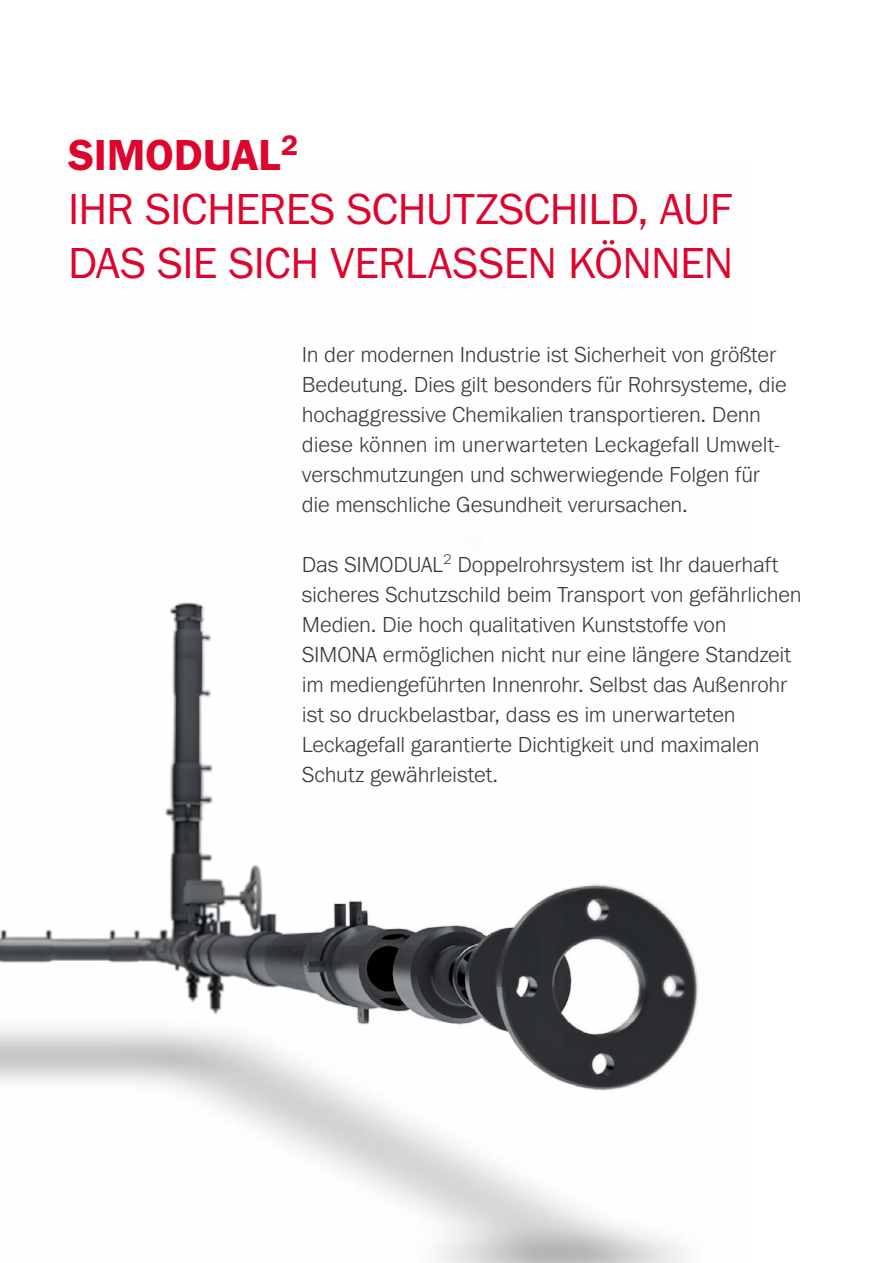
<style>
.page{position:relative;width:893px;height:1263px;background:#fff}
.page>*{position:absolute;margin:0;border:0;box-sizing:border-box;transform-origin:0 0}
.t1{font:45px/54px "Franklin Gothic URW Boo";letter-spacing:-.015em;color:#dd052d}
.t2{font:45px "Franklin Gothic URW Dem";letter-spacing:-.005em;color:#dd052d}
.t3{font:300 22.5px/30px "Franklin Gothic URW";letter-spacing:-.01em;color:#3b3b3a}
</style>
<div class="page">
<img style="left:0;top:602px;width:699px;height:661px">
<h1 class="t2" style="left:68px;top:128px;width:232px">SIMODUAL<sup>2</sup></h1>
<h1 class="t1" style="left:68px;top:182px;width:667px">IHR SICHERES SCHUTZSCHILD, AUF<br>DAS SIE SICH VERLASSEN KÖNNEN</h1>
<p class="t3" style="left:302px;top:339px;width:486px">In der modernen Industrie ist Sicherheit von größter Bedeutung. Dies gilt besonders für Rohrsysteme, die hochaggressive Chemikalien transportieren. Denn diese können im unerwarteten Leckagefall Umwelt&shy;verschmutzungen und schwerwiegende Folgen für die menschliche Gesundheit verursachen.</p>
<p class="t3" style="left:302px;top:549px;width:501px">Das SIMODUAL<sup>2</sup> Doppelrohrsystem ist Ihr dauerhaft sicheres Schutzschild beim Transport von gefährlichen Medien. Die hoch qualitativen Kunststoffe von SIMONA ermöglichen nicht nur eine längere Standzeit im mediengeführten Innenrohr. Selbst das Außenrohr ist so druckbelastbar, dass es im unerwarteten Leckagefall garantierte Dichtigkeit und maximalen Schutz gewährleistet.</p>
</div>
